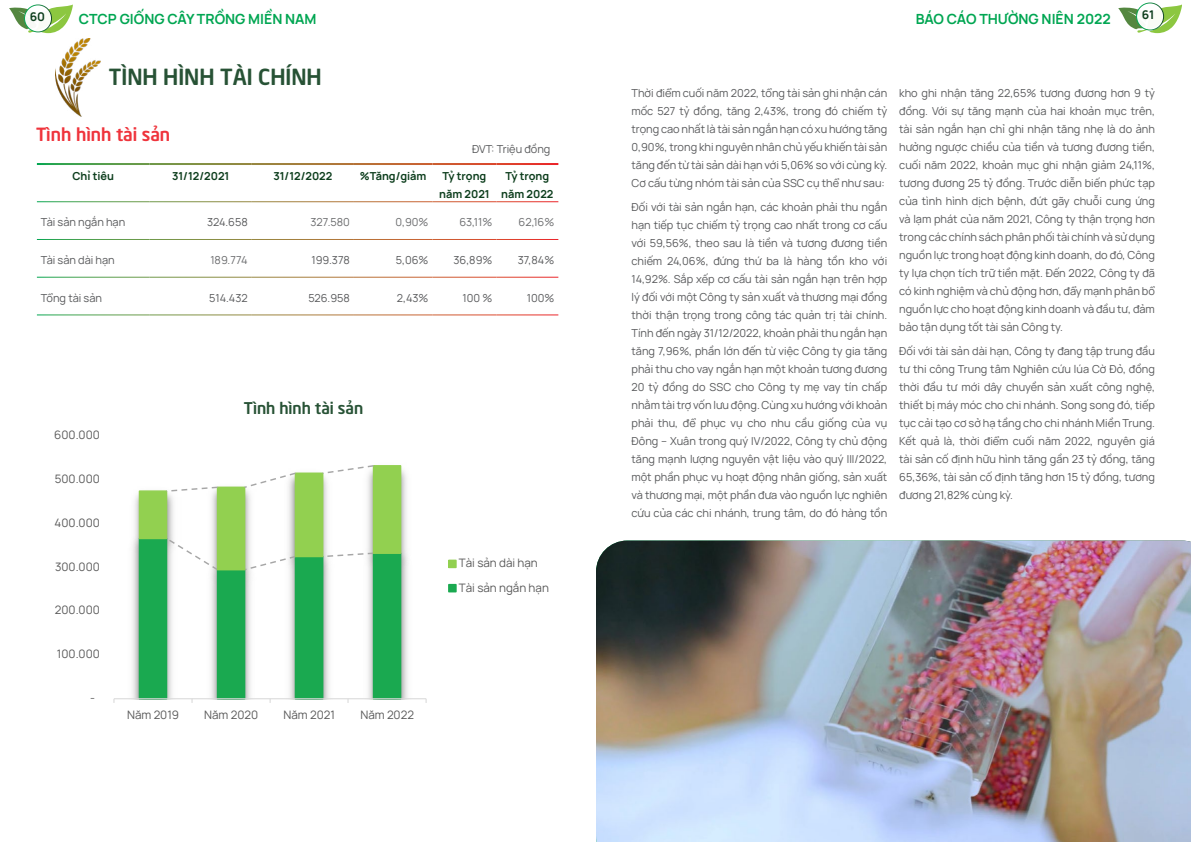
<style>
.page{position:relative;width:1191px;height:842px;background:#fff}
.page>*{position:absolute;margin:0;border:0;box-sizing:border-box;transform-origin:0 0}
.t1{font:700 22px "UTM Neo Sans Intel";color:#275235}
.t2{font:700 18px "UTM Neo Sans Intel";color:#ef343c}
.t3{font:700 16px "UTM Neo Sans Intel";color:#275235}
.t4{font:700 14px "Manrope";color:#00a652}
.t5{font:700 12px "Manrope";color:#0c3d1c}
.t6{font:11.6px/24.3px "Manrope";color:#595959}
.t7{font:11px/18px "Manrope";color:#58595b;text-align:justify}
.t8{font:700 11px/18px "Manrope";color:#0c3d1c;text-align:center}
.t9{font:11px "Manrope";color:#6a6b6d}
</style>
<div class="page">
<img style="left:55px;top:39px;width:45px;height:77px">
<svg style="left:113px;top:465px;width:344px;height:238px"></svg>
<img style="left:596px;top:540px;width:595px;height:302px">
<svg style="left:9px;top:4px;width:64px;height:29px"></svg>
<svg style="left:25px;top:5px;width:27px;height:27px"></svg>
<div style="left:24px;top:4px;width:28px;height:28px;border:1px solid #fff;border-radius:50%"></div>
<svg style="left:1118px;top:4px;width:64px;height:29px"></svg>
<svg style="left:1136px;top:3px;width:27px;height:27px"></svg>
<div style="left:1136px;top:2px;width:28px;height:29px;border:1px solid #fff;border-radius:50%"></div>
<p class="t5" style="left:30px;top:9px;width:17px">60</p>
<p class="t4" style="left:79px;top:10px;width:239px">CTCP GIỐNG CÂY TRỒNG MIỀN NAM</p>
<p class="t4" style="left:915px;top:10px;width:197px">BÁO CÁO THƯỜNG NIÊN 2022</p>
<p class="t5" style="left:1141px;top:7px;width:14px">61</p>
<h1 class="t1" style="left:109px;top:59px;width:214px">TÌNH HÌNH TÀI CHÍNH</h1>
<h2 class="t2" style="left:36px;top:120px;width:136px">Tình hình tài sản</h2>
<p class="t7" style="left:472px;top:139px;width:80px">ĐVT: Triệu đồng</p>
<p class="t8" style="left:72px;top:166px;width:43px">Chỉ tiêu</p>
<p class="t8" style="left:172px;top:166px;width:59px">31/12/2021</p>
<p class="t8" style="left:273px;top:166px;width:60px">31/12/2022</p>
<p class="t8" style="left:360px;top:166px;width:68px">%Tăng/giảm</p>
<p class="t8" style="left:439px;top:166px;width:52px">Tỷ trọng năm 2021</p>
<p class="t8" style="left:501px;top:166px;width:54px">Tỷ trọng năm 2022</p>
<p class="t7" style="left:41px;top:213px;width:86px">Tài sản ngắn hạn</p>
<p class="t7" style="left:207px;top:213px;width:42px">324.658</p>
<p class="t9" style="left:310px;top:215px;width:41px">327.580</p>
<p class="t9" style="left:395px;top:215px;width:35px">0,90%</p>
<p class="t9" style="left:459px;top:215px;width:34px">63,11%</p>
<p class="t9" style="left:518px;top:215px;width:37px">62,16%</p>
<p class="t7" style="left:41px;top:251px;width:75px">Tài sản dài hạn</p>
<p class="t9" style="left:210px;top:252px;width:39px">189.774</p>
<p class="t7" style="left:311px;top:251px;width:40px">199.378</p>
<p class="t7" style="left:396px;top:251px;width:34px">5,06%</p>
<p class="t7" style="left:453px;top:251px;width:40px">36,89%</p>
<p class="t7" style="left:518px;top:251px;width:38px">37,84%</p>
<p class="t7" style="left:41px;top:288px;width:63px">Tổng tài sản</p>
<p class="t7" style="left:209px;top:288px;width:40px">514.432</p>
<p class="t7" style="left:308px;top:288px;width:43px">526.958</p>
<p class="t7" style="left:397px;top:288px;width:33px">2,43%</p>
<p class="t7" style="left:462px;top:288px;width:31px">100 %</p>
<p class="t7" style="left:527px;top:288px;width:29px">100%</p>
<p class="t6" style="left:54px;top:422px;width:47px">600.000</p>
<p class="t6" style="left:55px;top:466px;width:47px">500.000</p>
<p class="t6" style="left:55px;top:510px;width:47px">400.000</p>
<p class="t6" style="left:55px;top:554px;width:46px">300.000</p>
<p class="t6" style="left:55px;top:598px;width:47px">200.000</p>
<p class="t6" style="left:57px;top:641px;width:44px">100.000</p>
<p class="t6" style="left:90px;top:685px;width:6px">-</p>
<h3 class="t3" style="left:244px;top:395px;width:121px">Tình hình tài sản</h3>
<p class="t6" style="left:127px;top:702px;width:54px">Năm 2019</p>
<p class="t6" style="left:204px;top:702px;width:56px">Năm 2020</p>
<p class="t6" style="left:283px;top:702px;width:53px">Năm 2021</p>
<p class="t6" style="left:360px;top:702px;width:55px">Năm 2022</p>
<p class="t6" style="left:459px;top:550px;width:91px">Tài sản dài hạn<br>Tài sản ngắn hạn</p>
<p class="t7" style="left:631px;top:84px;width:257px">Thời điểm cuối năm 2022, tổng tài sản ghi nhận cán mốc 527 tỷ đồng, tăng 2,43%, trong đó chiếm tỷ trọng cao nhất là tài sản ngắn hạn có xu hướng tăng 0,90%, trong khi nguyên nhân chủ yếu khiến tài sản tăng đến từ tài sản dài hạn với 5,06% so với cùng kỳ.<br>Cơ cấu từng nhóm tài sản của SSC cụ thể như sau:</p>
<p class="t7" style="left:631px;top:197px;width:257px">Đối với tài sản ngắn hạn, các khoản phải thu ngắn hạn tiếp tục chiếm tỷ trọng cao nhất trong cơ cấu với 59,56%, theo sau là tiền và tương đương tiền chiếm 24,06%, đứng thứ ba là hàng tồn kho với 14,92%. Sắp xếp cơ cấu tài sản ngắn hạn trên hợp lý đối với một Công ty sản xuất và thương mại đồng thời thận trọng trong công tác quản trị tài chính.<br>Tính đến ngày 31/12/2022, khoản phải thu ngắn hạn tăng 7,96%, phần lớn đến từ việc Công ty gia tăng phải thu cho vay ngắn hạn một khoản tương đương 20 tỷ đồng do SSC cho Công ty mẹ vay tín chấp nhằm tài trợ vốn lưu động. Cùng xu hướng với khoản phải thu, để phục vụ cho nhu cầu giống của vụ Đông – Xuân trong quý IV/2022, Công ty chủ động tăng mạnh lượng nguyên vật liệu vào quý III/2022, một phần phục vụ hoạt động nhân giống, sản xuất và thương mại, một phần đưa vào nguồn lực nghiên cứu của các chi nhánh, trung tâm, do đó hàng tồn</p>
<p class="t7" style="left:899px;top:84px;width:257px">kho ghi nhận tăng 22,65% tương đương hơn 9 tỷ đồng. Với sự tăng mạnh của hai khoản mục trên, tài sản ngắn hạn chỉ ghi nhận tăng nhẹ là do ảnh hưởng ngược chiều của tiền và tương đương tiền, cuối năm 2022, khoản mục ghi nhận giảm 24,11%, tương đương 25 tỷ đồng. Trước diễn biến phức tạp của tình hình dịch bệnh, đứt gãy chuỗi cung ứng và lạm phát của năm 2021, Công ty thận trọng hơn trong các chính sách phân phối tài chính và sử dụng nguồn lực trong hoạt động kinh doanh, do đó, Công ty lựa chọn tích trữ tiền mặt. Đến 2022, Công ty đã có kinh nghiệm và chủ động hơn, đẩy mạnh phân bổ nguồn lực cho hoạt động kinh doanh và đầu tư, đảm bảo tận dụng tốt tài sản Công ty.</p>
<p class="t7" style="left:899px;top:341px;width:257px">Đối với tài sản dài hạn, Công ty đang tập trung đầu tư thi công Trung tâm Nghiên cứu lúa Cờ Đỏ, đồng thời đầu tư mới dây chuyền sản xuất công nghệ, thiết bị máy móc cho chi nhánh. Song song đó, tiếp tục cải tạo cơ sở hạ tầng cho chi nhánh Miền Trung.<br>Kết quả là, thời điểm cuối năm 2022, nguyên giá tài sản cố định hữu hình tăng gần 23 tỷ đồng, tăng 65,36%, tài sản cố định tăng hơn 15 tỷ đồng, tương đương 21,82% cùng kỳ.</p>
</div>
